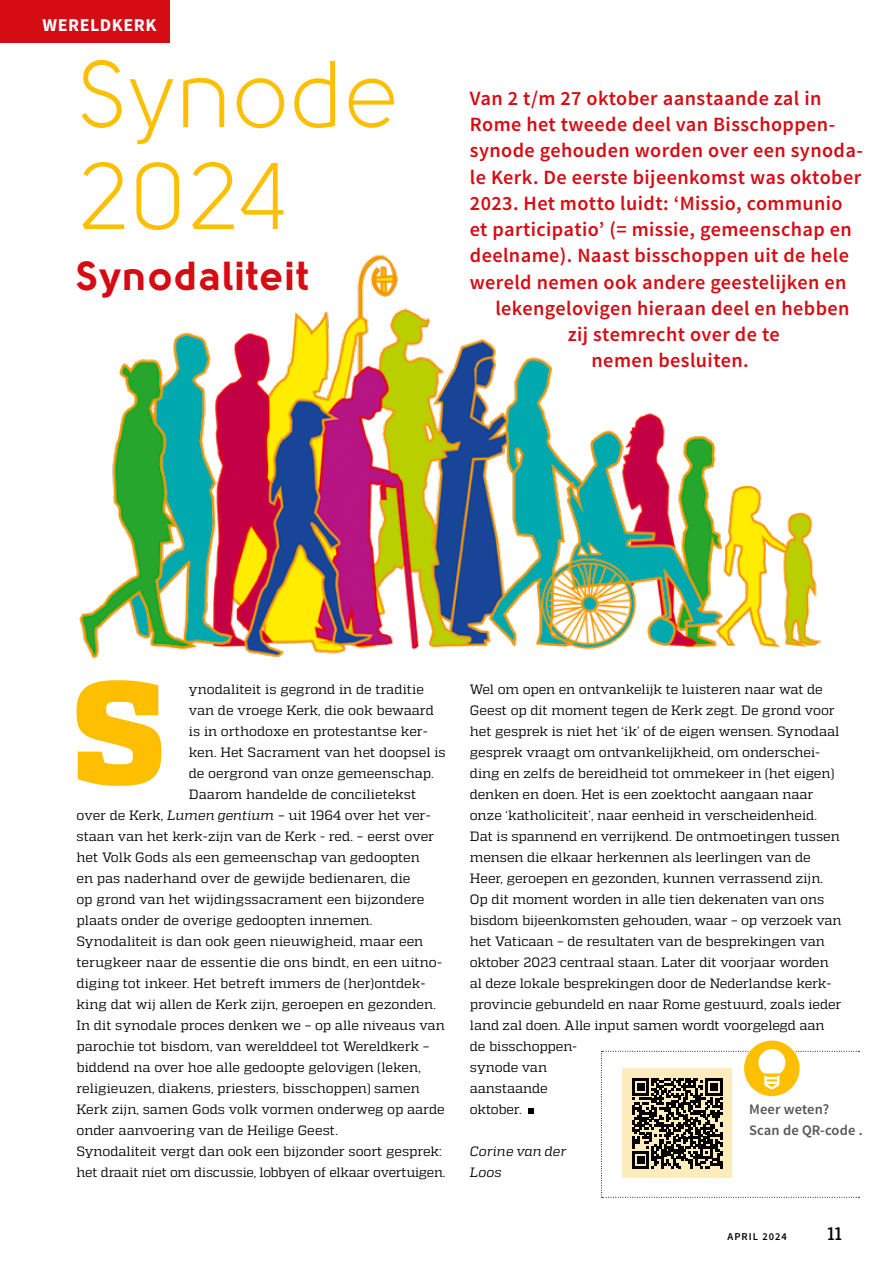
<style>
.page{position:relative;width:893px;height:1263px;background:#fff}
.page>*{position:absolute;margin:0;border:0;box-sizing:border-box;transform-origin:0 0}
.t1{font:800 145.35px "Quadon";color:#fdbf00}
.t2{font:94.5px/102px "Solomon";color:#fdbf00}
.t3{font:900 40.5px "Solomon";letter-spacing:.03em;color:#d50c14}
.t4{font:600 20.25px "Source Sans Pro";letter-spacing:.02em;color:#d50c14}
.t5{font:700 18px "Source Sans Pro";letter-spacing:.03em;color:#fff}
.t6{font:500 18px "Quadon";color:#000}
.t7{font:600 14.55px/21px "Source Sans Pro";letter-spacing:.01em;color:#555756}
.t8{font:13.5px/21px "Quadon";letter-spacing:-.005em;color:#000}
.t9{font:italic 13.5px/21px "Quadon";letter-spacing:.005em;color:#000}
.t10{font:600 10.5px "Source Sans Pro";letter-spacing:.1em;color:#000}
.s1{font-style:italic}
</style>
<div class="page">
<img style="left:79px;top:254px;width:742px;height:404px">
<svg style="left:529px;top:1108px;width:5px;height:6px"></svg>
<div style="left:0;top:0;width:170px;height:43px;background:#d50c14"></div>
<div style="left:744px;top:1040px;width:56px;height:56px;background:#fdbf00;border-radius:50%"></div>
<svg style="left:601px;top:1049px;width:258px;height:149px"></svg>
<h3 class="t5" style="left:43px;top:12px;width:116px">WERELDKERK</h3>
<h2 class="t2" style="left:77px;top:44px;width:324px">Synode<br>2024</h2>
<h3 class="t3" style="left:77px;top:252px;width:234px">Synodaliteit</h3>
<h3 class="t4" style="left:470px;top:85px;width:353px">Van 2 t/m 27 oktober aanstaande zal in</h3>
<h3 class="t4" style="left:470px;top:112px;width:367px">Rome het tweede deel van Bisschoppen-</h3>
<h3 class="t4" style="left:470px;top:138px;width:395px">synode gehouden worden over een synoda-</h3>
<h3 class="t4" style="left:470px;top:164px;width:393px">le Kerk. De eerste bijeenkomst was oktober</h3>
<h3 class="t4" style="left:470px;top:190px;width:374px">2023. Het motto luidt: ‘Missio, communio</h3>
<h3 class="t4" style="left:470px;top:217px;width:383px">et participatio’ (= missie, gemeenschap en</h3>
<h3 class="t4" style="left:470px;top:243px;width:381px">deelname). Naast bisschoppen uit de hele</h3>
<h3 class="t4" style="left:470px;top:269px;width:378px">wereld nemen ook andere geestelijken en</h3>
<h3 class="t4" style="left:495px;top:295px;width:356px">lekengelovigen hieraan deel en hebben</h3>
<h3 class="t4" style="left:568px;top:322px;width:214px">zij stemrecht over de te</h3>
<h3 class="t4" style="left:592px;top:348px;width:159px">nemen besluiten.</h3>
<h1 class="t1" style="left:72px;top:647px;width:95px">S</h1>
<p class="t8" style="left:189px;top:678px;width:237px">ynodaliteit is gegrond in de traditie</p>
<p class="t8" style="left:189px;top:700px;width:246px">van de vroege Kerk, die ook bewaard</p>
<p class="t8" style="left:189px;top:721px;width:241px">is in orthodoxe en protestantse ker-</p>
<p class="t8" style="left:189px;top:742px;width:258px">ken. Het Sacrament van het doopsel is</p>
<p class="t8" style="left:189px;top:763px;width:246px">de oergrond van onze gemeenschap.</p>
<p class="t8" style="left:189px;top:784px;width:229px">Daarom handelde de concilietekst</p>
<p class="t8" style="left:77px;top:805px;width:356px">over de Kerk, <span class="s1">Lumen gentium</span> – uit 1964 over het ver-</p>
<p class="t8" style="left:77px;top:826px;width:359px">staan van het kerk-zijn van de Kerk - red. – eerst over</p>
<p class="t8" style="left:77px;top:847px;width:345px">het Volk Gods als een gemeenschap van gedoopten</p>
<p class="t8" style="left:77px;top:868px;width:335px">en pas naderhand over de gewijde bedienaren, die</p>
<p class="t8" style="left:77px;top:889px;width:349px">op grond van het wijdingssacrament een bijzondere</p>
<p class="t8" style="left:77px;top:910px;width:297px">plaats onder de overige gedoopten innemen.</p>
<p class="t8" style="left:77px;top:931px;width:348px">Synodaliteit is dan ook geen nieuwigheid, maar een</p>
<p class="t8" style="left:77px;top:952px;width:367px">terugkeer naar de essentie die ons bindt, en een uitno-</p>
<p class="t8" style="left:77px;top:973px;width:350px">diging tot inkeer. Het betreft immers de (her)ontdek-</p>
<p class="t8" style="left:77px;top:994px;width:361px">king dat wij allen de Kerk zijn, geroepen en gezonden.</p>
<p class="t8" style="left:77px;top:1015px;width:370px">In dit synodale proces denken we – op alle niveaus van</p>
<p class="t8" style="left:77px;top:1036px;width:354px">parochie tot bisdom, van werelddeel tot Wereldkerk –</p>
<p class="t8" style="left:77px;top:1057px;width:346px">biddend na over hoe alle gedoopte gelovigen (leken,</p>
<p class="t8" style="left:77px;top:1078px;width:345px">religieuzen, diakens, priesters, bisschoppen) samen</p>
<p class="t8" style="left:77px;top:1099px;width:370px">Kerk zijn, samen Gods volk vormen onderweg op aarde</p>
<p class="t8" style="left:77px;top:1120px;width:263px">onder aanvoering van de Heilige Geest.</p>
<p class="t8" style="left:77px;top:1141px;width:367px">Synodaliteit vergt dan ook een bijzonder soort gesprek:</p>
<p class="t8" style="left:77px;top:1161px;width:370px">het draait niet om discussie, lobbyen of elkaar overtuigen.</p>
<p class="t8" style="left:470px;top:678px;width:373px">Wel om open en ontvankelijk te luisteren naar wat de Geest op dit moment tegen de Kerk zegt. De grond voor het gesprek is niet het ‘ik’ of de eigen wensen. Synodaal gesprek vraagt om ontvankelijkheid, om onderschei&shy;ding en zelfs de bereidheid tot ommekeer in (het eigen) denken en doen. Het is een zoektocht aangaan naar onze ‘katholiciteit’, naar eenheid in verscheidenheid.<br>Dat is spannend en verrijkend. De ontmoetingen tussen mensen die elkaar herkennen als leerlingen van de Heer, geroepen en gezonden, kunnen verrassend zijn.<br>Op dit moment worden in alle tien dekenaten van ons bisdom bijeenkomsten gehouden, waar – op verzoek van het Vaticaan – de resultaten van de besprekingen van oktober 2023 centraal staan. Later dit voorjaar worden al deze lokale besprekingen door de Nederlandse kerk&shy;provincie gebundeld en naar Rome gestuurd, zoals ieder land zal doen. Alle input samen wordt voorgelegd aan de bisschoppen-<br>synode van<br>aanstaande<br>oktober.</p>
<p class="t9" style="left:470px;top:1141px;width:98px">Corine van der<br>Loos</p>
<p class="t7" style="left:749px;top:1099px;width:115px">Meer weten?<br>Scan de QR-code .</p>
<p class="t10" style="left:727px;top:1230px;width:61px">APRIL 2024</p>
<h3 class="t6" style="left:827px;top:1223px;width:16px">11</h3>
</div>
